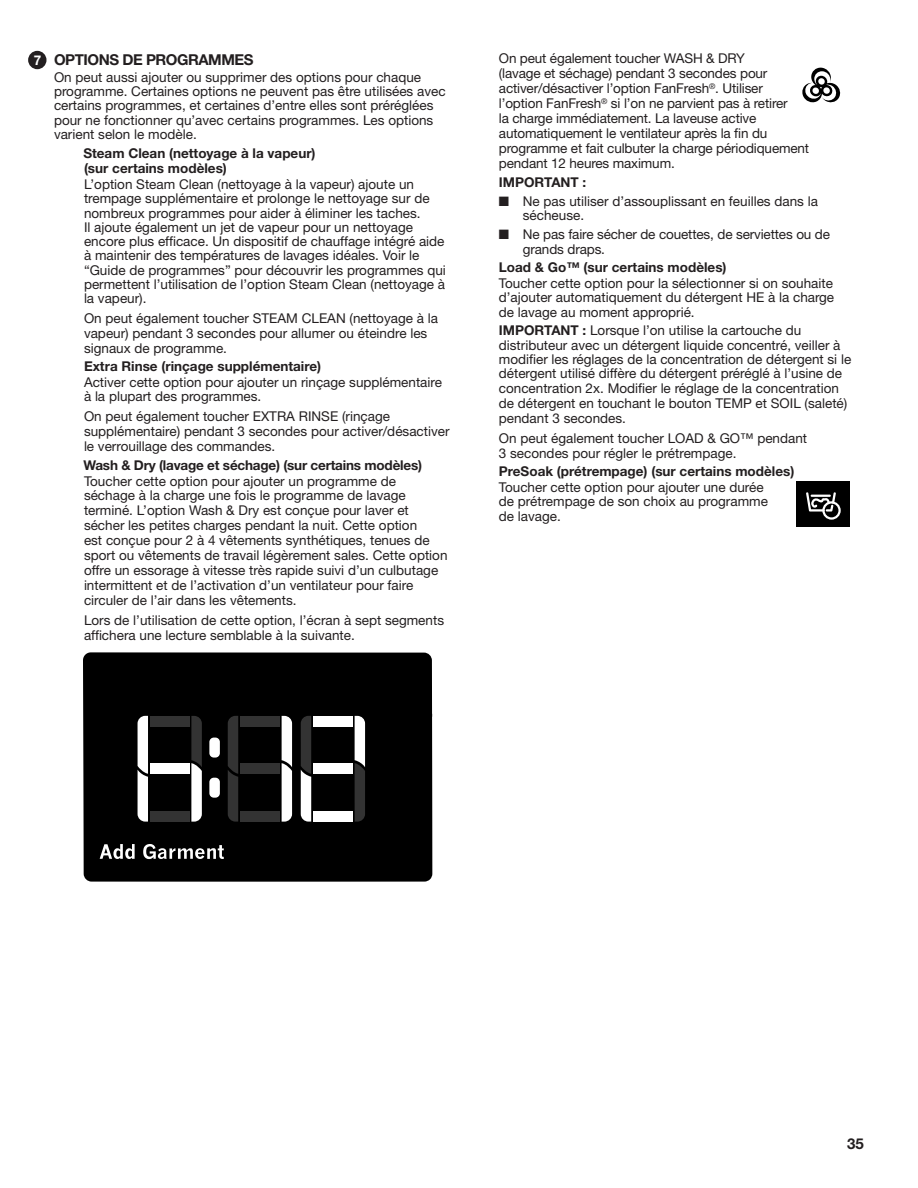
<style>
.page{position:relative;width:918px;height:1188px;background:#fff}
.page>*{position:absolute;margin:0;border:0;box-sizing:border-box;transform-origin:0 0}
.Heading_3{font:700 15px "Helvetica Neue LT Std";letter-spacing:-.03em;color:#231f20}
.WHP_2_Body_Text_Inde{font:13.5px/14.2px "Helvetica Neue LT Std";color:#231f20}
.WHP_2_Body_Text{font:13.5px/14.2px "Helvetica Neue LT Std";color:#231f20}
.WHP_2_Body_Text_Inde-2{font:700 13.5px "Helvetica Neue LT Std";color:#231f20}
.WHP_2_Body_Bold_Inde{font:700 13.5px/15px "Helvetica Neue LT Std";color:#231f20}
.Number_cicled{font:700 13.5px "Helvetica Neue LT Std";color:#fff}
.s1{font-weight:700}
</style>
<div class="page">
<div style="left:28px;top:51px;width:18px;height:18px;background:#231f20;border-radius:50%"></div>
<div style="left:83px;top:652px;width:350px;height:230px;background:#000"></div>
<svg style="left:100px;top:844px;width:35px;height:15px"></svg>
<svg style="left:143px;top:844px;width:81px;height:15px"></svg>
<svg style="left:355px;top:716px;width:10px;height:106px"></svg>
<div style="left:313px;top:811px;width:39px;height:11px;background:#fff"></div>
<div style="left:313px;top:763px;width:39px;height:11px;background:#fff"></div>
<div style="left:313px;top:716px;width:39px;height:10px;background:#fff"></div>
<svg style="left:301px;top:716px;width:10px;height:106px"></svg>
<svg style="left:282px;top:716px;width:10px;height:106px"></svg>
<div style="left:240px;top:811px;width:39px;height:11px;background:#333"></div>
<div style="left:240px;top:763px;width:39px;height:11px;background:#333"></div>
<div style="left:240px;top:716px;width:39px;height:10px;background:#333"></div>
<svg style="left:228px;top:716px;width:10px;height:106px"></svg>
<svg style="left:191px;top:716px;width:11px;height:106px"></svg>
<div style="left:150px;top:811px;width:39px;height:11px;background:#333"></div>
<div style="left:150px;top:763px;width:39px;height:11px;background:#fff"></div>
<div style="left:150px;top:716px;width:39px;height:10px;background:#333"></div>
<svg style="left:138px;top:716px;width:10px;height:106px"></svg>
<div style="left:209px;top:738px;width:11px;height:20px;background:#fff;border-radius:4px"></div>
<div style="left:209px;top:778px;width:11px;height:20px;background:#fff;border-radius:4px"></div>
<svg style="left:802px;top:67px;width:39px;height:36px"></svg>
<svg style="left:797px;top:481px;width:53px;height:45px;background:#232323"></svg>
<p class="Number_cicled" style="left:34px;top:51px;width:9px">7</p>
<p class="WHP_2_Body_Text_Inde" style="left:499px;top:51px;width:312px;line-height:15px">On peut également toucher WASH &amp; DRY<br>(lavage et séchage) pendant 3 secondes pour activer/désactiver l’option FanFresh<sup>®</sup>. Utiliser l’option FanFresh<sup>®</sup> si l’on ne parvient pas à retirer<br>la charge immédiatement. La laveuse active automatiquement le ventilateur après la fin du programme et fait culbuter la charge périodiquement pendant 12 heures maximum.</p>
<p class="WHP_2_Body_Text_Inde-2" style="left:499px;top:174px;width:89px">IMPORTANT :</p>
<p class="WHP_2_Body_Text_Inde" style="left:523px;top:194px;width:297px;text-indent:-24px">■ Ne pas utiliser d’assouplissant en feuilles dans la sécheuse.</p>
<p class="WHP_2_Body_Text_Inde" style="left:523px;top:226px;width:309px;line-height:15px;text-indent:-24px">■ Ne pas faire sécher de couettes, de serviettes ou de grands draps.</p>
<p class="WHP_2_Body_Text_Inde-2" style="left:499px;top:259px;width:229px">Load &amp; Go™ (sur certains modèles)</p>
<p class="WHP_2_Body_Text_Inde" style="left:499px;top:276px;width:337px;text-align:justify">Toucher cette option pour la sélectionner si on souhaite d’ajouter automatiquement du détergent HE à la charge de lavage au moment approprié.</p>
<p class="WHP_2_Body_Text_Inde" style="left:499px;top:323px;width:354px"><span class="s1">IMPORTANT :</span> Lorsque l’on utilise la cartouche du distributeur avec un détergent liquide concentré, veiller à modifier les réglages de la concentration de détergent si le détergent utilisé diffère du détergent préréglé à l’usine de concentration 2x. Modifier le réglage de la concentration de détergent en touchant le bouton TEMP et SOIL (saleté) pendant 3 secondes.</p>
<p class="WHP_2_Body_Text_Inde" style="left:499px;top:430px;width:310px;line-height:15px">On peut également toucher LOAD &amp; GO™ pendant<br>3 secondes pour régler le prétrempage.</p>
<p class="WHP_2_Body_Text_Inde-2" style="left:499px;top:463px;width:297px">PreSoak (prétrempage) (sur certains modèles)</p>
<p class="WHP_2_Body_Text_Inde" style="left:499px;top:480px;width:271px">Toucher cette option pour ajouter une durée de prétrempage de son choix au programme de lavage.</p>
<h3 class="Heading_3" style="left:54px;top:50px;width:201px">OPTIONS DE PROGRAMMES</h3>
<p class="WHP_2_Body_Text" style="left:54px;top:70px;width:393px">On peut aussi ajouter ou supprimer des options pour chaque programme. Certaines options ne peuvent pas être utilisées avec certains programmes, et certaines d’entre elles sont préréglées pour ne fonctionner qu’avec certains programmes. Les options varient selon le modèle.</p>
<p class="WHP_2_Body_Bold_Inde" style="left:83px;top:146px;width:234px">Steam Clean (nettoyage à la vapeur) (sur certains modèles)</p>
<p class="WHP_2_Body_Text_Inde" style="left:84px;top:177px;width:363px">L’option Steam Clean (nettoyage à la vapeur) ajoute un trempage supplémentaire et prolonge le nettoyage sur de nombreux programmes pour aider à éliminer les taches.<br>Il ajoute également un jet de vapeur pour un nettoyage encore plus efficace. Un dispositif de chauffage intégré aide à maintenir des températures de lavages idéales. Voir le “Guide de programmes” pour découvrir les programmes qui permettent l’utilisation de l’option Steam Clean (nettoyage à la vapeur).</p>
<p class="WHP_2_Body_Text_Inde" style="left:84px;top:310px;width:356px;line-height:15px">On peut également toucher STEAM CLEAN (nettoyage à la vapeur) pendant 3 secondes pour allumer ou éteindre les signaux de programme.</p>
<p class="WHP_2_Body_Text_Inde-2" style="left:84px;top:358px;width:239px">Extra Rinse (rinçage supplémentaire)</p>
<p class="WHP_2_Body_Text_Inde" style="left:84px;top:375px;width:360px">Activer cette option pour ajouter un rinçage supplémentaire à la plupart des programmes.</p>
<p class="WHP_2_Body_Text_Inde" style="left:84px;top:408px;width:367px;line-height:15px">On peut également toucher EXTRA RINSE (rinçage supplémentaire) pendant 3 secondes pour activer/désactiver le verrouillage des commandes.</p>
<p class="WHP_2_Body_Bold_Inde" style="left:83px;top:458px;width:340px">Wash &amp; Dry (lavage et séchage) (sur certains modèles)</p>
<p class="WHP_2_Body_Text_Inde" style="left:84px;top:474px;width:365px;line-height:14.9px">Toucher cette option pour ajouter un programme de séchage à la charge une fois le programme de lavage terminé. L’option Wash &amp; Dry est conçue pour laver et sécher les petites charges pendant la nuit. Cette option<br>est conçue pour 2 à 4 vêtements synthétiques, tenues de sport ou vêtements de travail légèrement sales. Cette option offre un essorage à vitesse très rapide suivi d’un culbutage intermittent et de l’activation d’un ventilateur pour faire circuler de l’air dans les vêtements.</p>
<p class="WHP_2_Body_Text_Inde" style="left:84px;top:612px;width:362px;line-height:15px">Lors de l’utilisation de cette option, l’écran à sept segments affichera une lecture semblable à la suivante.</p>
<p class="Heading_3" style="left:847px;top:1135px;width:18px">35</p>
</div>
